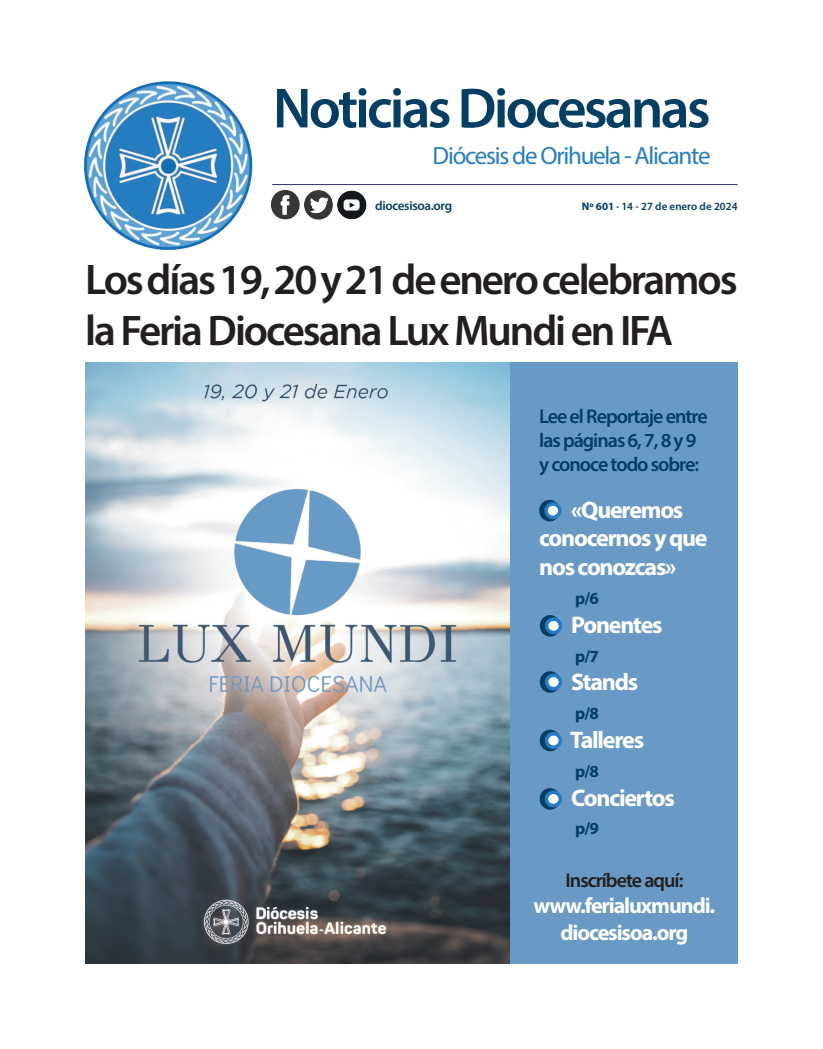
<style>
.page{position:relative;width:823px;height:1049px;background:#fff}
.page>*{position:absolute;margin:0;border:0;box-sizing:border-box;transform-origin:0 0}
.t1{font:600 57px "Myriad Pro";letter-spacing:-.05em;color:#043e62}
.t2{font:600 43px/51.6px "Myriad Pro";letter-spacing:-.05em;color:#231f20}
.t3{font:25px "Myriad Pro";letter-spacing:-.05em;color:#277dc1}
.t4{font:700 24px/28.8px "Myriad Pro";letter-spacing:-.05em;color:#fff}
.t5{font:700 22px "Myriad Pro";letter-spacing:-.05em;color:#fff}
.t6{font:600 20px "Myriad Pro";letter-spacing:-.05em;color:#043e62}
.t7{font:600 20px "Myriad Pro";letter-spacing:-.05em;color:#231f20}
.t8{font:700 17px "Myriad Pro";color:#043e62}
.t9{font:600 13px "Myriad Pro";letter-spacing:-.025em;color:#043e62}
.t10{font:600 11px "Myriad Pro";color:#043e62}
.s1{font-weight:700}
</style>
<div class="page">
<hr style="left:272px;top:184px;width:465px;height:1px;background:#2c3363">
<img style="left:270px;top:184px;width:66px;height:36px">
<img style="left:330px;top:187px;width:37px;height:33px">
<img style="left:84px;top:81px;width:169px;height:170px">
<img style="left:85px;top:362px;width:425px;height:602px">
<div style="left:510px;top:362px;width:227px;height:602px;background:#699ac6"></div>
<div style="left:539px;top:500px;width:20px;height:21px;background:#043e62;border-radius:50%"></div>
<svg style="left:544px;top:502px;width:17px;height:17px"></svg>
<div style="left:547px;top:506px;width:10px;height:9px;background:#fff;border-radius:50%"></div>
<svg style="left:539px;top:615px;width:21px;height:22px"></svg>
<svg style="left:544px;top:617px;width:18px;height:17px"></svg>
<div style="left:548px;top:621px;width:10px;height:10px;background:#fff;border-radius:50%"></div>
<svg style="left:539px;top:671px;width:21px;height:22px"></svg>
<svg style="left:544px;top:673px;width:18px;height:17px"></svg>
<div style="left:548px;top:677px;width:10px;height:10px;background:#fff;border-radius:50%"></div>
<div style="left:539px;top:730px;width:21px;height:21px;background:#043e62;border-radius:50%"></div>
<svg style="left:544px;top:732px;width:18px;height:17px"></svg>
<div style="left:548px;top:735px;width:10px;height:10px;background:#fff;border-radius:50%"></div>
<svg style="left:539px;top:788px;width:21px;height:22px"></svg>
<svg style="left:544px;top:790px;width:17px;height:17px"></svg>
<div style="left:548px;top:794px;width:10px;height:10px;background:#fff;border-radius:50%"></div>
<p class="t1" style="left:273px;top:72px;width:439px">Noticias Diocesanas</p>
<p class="t3" style="left:432px;top:141px;width:279px">Diócesis de Orihuela - Alicante</p>
<p class="t9" style="left:375px;top:197px;width:78px">diocesisoa.org</p>
<p class="t10" style="left:581px;top:199px;width:157px"><span class="s1">Nº 601</span> · 14 - 27 de enero de 2024</p>
<p class="t2" style="left:85px;top:252px;width:653px">Los días 19, 20 y 21 de enero celebramos la Feria Diocesana Lux Mundi en IFA</p>
<p class="t6" style="left:539px;top:403px;width:170px">Lee el Reportaje entre</p>
<p class="t6" style="left:539px;top:427px;width:159px">las páginas 6, 7, 8 y 9</p>
<p class="t6" style="left:539px;top:451px;width:161px">y conoce todo sobre:</p>
<p class="t4" style="left:571px;top:494px;width:114px">«Queremos</p>
<p class="t4" style="left:539px;top:523px;width:170px">conocernos y que nos conozcas»</p>
<p class="t8" style="left:575px;top:587px;width:25px">p/6</p>
<p class="t4" style="left:571px;top:609px;width:93px">Ponentes</p>
<p class="t8" style="left:575px;top:645px;width:25px">p/7</p>
<p class="t4" style="left:571px;top:667px;width:69px">Stands</p>
<p class="t8" style="left:575px;top:702px;width:25px">p/8</p>
<p class="t4" style="left:570px;top:725px;width:75px">Talleres</p>
<p class="t8" style="left:575px;top:760px;width:25px">p/8</p>
<p class="t4" style="left:571px;top:782px;width:105px">Conciertos</p>
<p class="t8" style="left:575px;top:818px;width:25px">p/9</p>
<p class="t7" style="left:565px;top:867px;width:119px">Inscríbete aquí:</p>
<p class="t5" style="left:533px;top:891px;width:183px">www.ferialuxmundi.</p>
<p class="t5" style="left:560px;top:918px;width:129px">diocesisoa.org</p>
</div>
